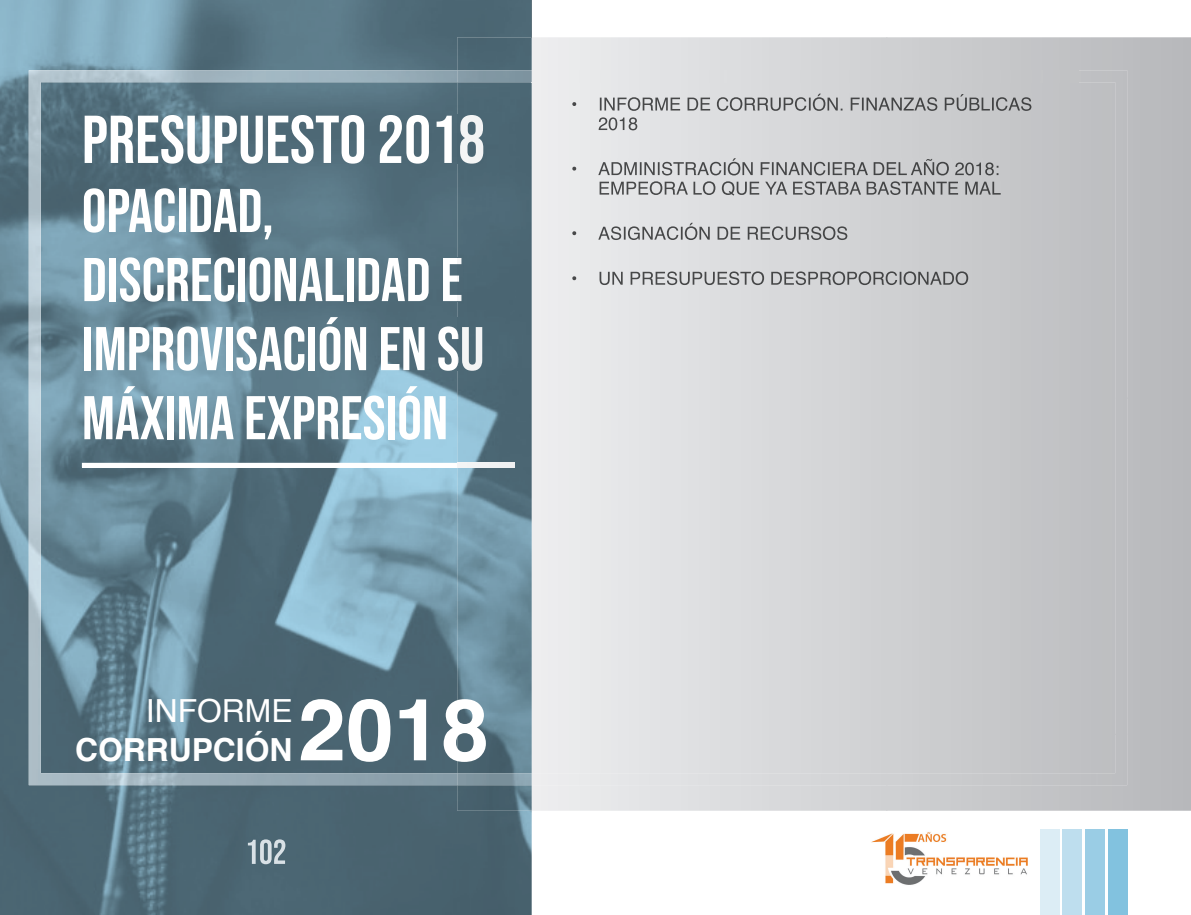
<style>
.page{position:relative;width:1191px;height:915px;background:#fff}
.page>*{position:absolute;margin:0;border:0;box-sizing:border-box;transform-origin:0 0}
.t1{font:700 85.95px "Helvetica";color:#fff}
.t2{font:67.5px "Bebas Neue";color:#fff}
.t3{font:61.5px/69px "Bebas Neue";color:#fff}
.t4{font:700 31.8px "Helvetica";color:#fff}
.t5{font:31.8px "Helvetica";color:#fff}
</style>
<div class="page">
<img style="left:871px;top:832px;width:157px;height:53px">
<div style="left:1107px;top:829px;width:20px;height:85px;background:#82c2df"></div>
<div style="left:1085px;top:829px;width:19px;height:85px;background:#9acde5"></div>
<div style="left:1062px;top:829px;width:20px;height:85px;background:#bedeee"></div>
<div style="left:1040px;top:829px;width:19px;height:85px;background:#dcedf5"></div>
<img style="left:531px;top:0;width:1px;height:37px">
<img style="left:0;top:0;width:531px;height:914px">
<img style="left:29px;top:70px;width:428px;height:715px">
<div style="left:82px;top:462px;width:432px;height:5px;background:#fff"></div>
<img style="left:248px;top:839px;width:37px;height:24px">
<img style="left:457px;top:37px;width:734px;height:773px">
<img style="left:531px;top:733px;width:596px;height:52px">
<div style="left:1077px;top:70px;width:50px;height:664px;background:#bebfc2"></div>
<img style="left:531px;top:70px;width:547px;height:12px">
<img style="left:457px;top:462px;width:57px;height:5px">
<svg style="left:572px;top:102px;width:5px;height:8px"></svg>
<img style="left:600px;top:94px;width:432px;height:17px">
<img style="left:600px;top:97px;width:166px;height:14px">
<img style="left:598px;top:117px;width:39px;height:13px">
<svg style="left:572px;top:167px;width:5px;height:8px"></svg>
<img style="left:778px;top:158px;width:221px;height:17px">
<img style="left:598px;top:158px;width:180px;height:17px">
<img style="left:787px;top:181px;width:213px;height:14px">
<img style="left:599px;top:181px;width:188px;height:14px">
<svg style="left:572px;top:231px;width:5px;height:8px"></svg>
<img style="left:758px;top:223px;width:89px;height:17px">
<img style="left:598px;top:223px;width:160px;height:17px">
<svg style="left:572px;top:276px;width:5px;height:8px"></svg>
<img style="left:739px;top:271px;width:229px;height:14px">
<img style="left:599px;top:271px;width:140px;height:14px">
<p class="t2" style="left:82px;top:104px;width:405px">PRESUPUESTO 2018</p>
<p class="t3" style="left:82px;top:174px;width:404px">OPACIDAD,<br>DISCRECIONALIDAD E<br>IMPROVISACIÓN EN SU<br>MÁXIMA EXPRESIÓN</p>
<p class="t5" style="left:146px;top:693px;width:148px">INFORME</p>
<p class="t4" style="left:75px;top:736px;width:219px">CORRUPCIÓN</p>
<h1 class="t1" style="left:298px;top:695px;width:193px">2018</h1>
</div>
